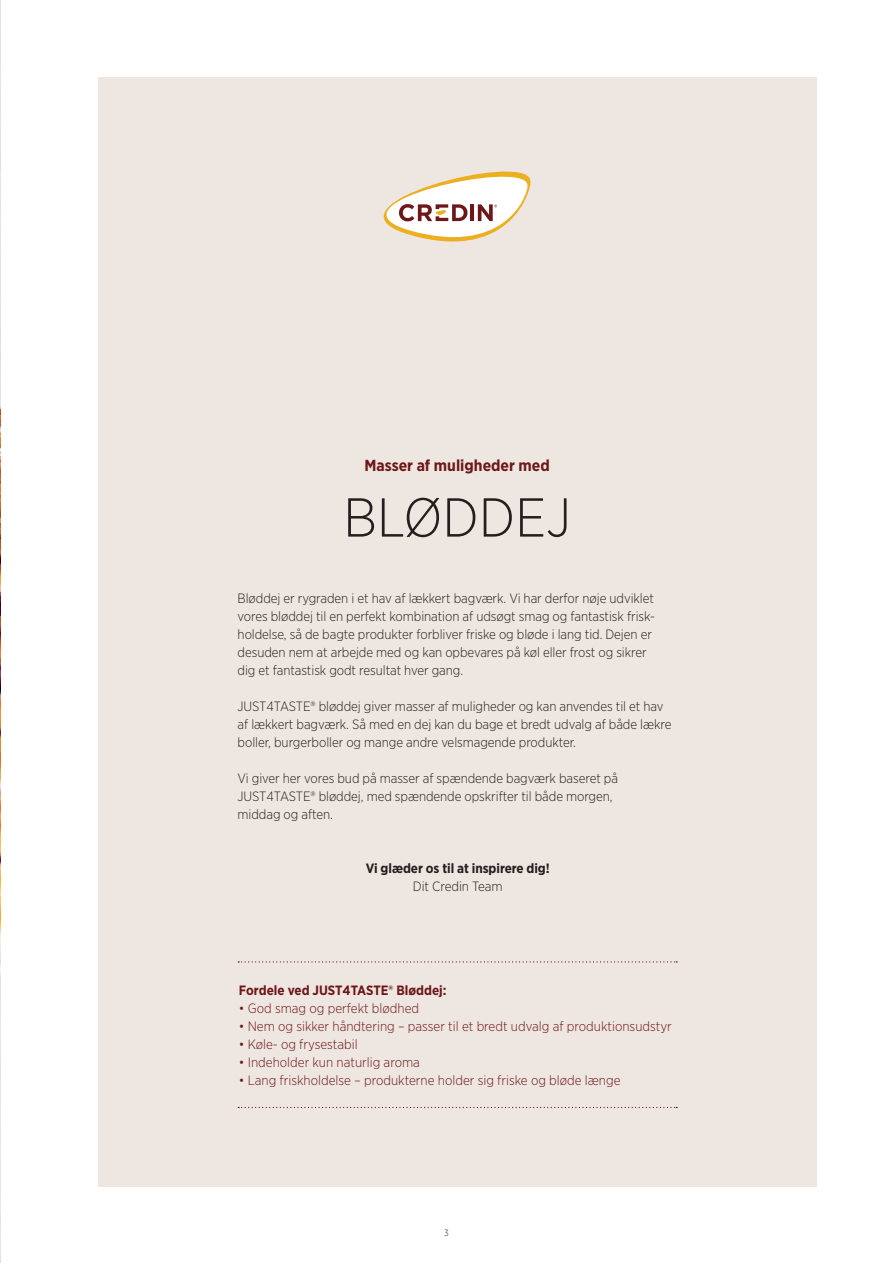
<style>
.page{position:relative;width:893px;height:1263px;background:#fff}
.page>*{position:absolute;margin:0;border:0;box-sizing:border-box;transform-origin:0 0}
.overskrift{font:300 54.75px "Gotham Narrow";color:#231f20}
.produkt_brødtekst{font:700 16.05px "Gotham Narrow";color:#6d1719}
.brødtekst_sort{font:300 13.5px/18px "Gotham Narrow";letter-spacing:-.005em;color:#231f20}
.produkt_brødtekst-2{font:300 13.5px "Gotham Narrow";color:#6d1719}
.produkt_brødtekst-3{font:700 13.5px "Gotham Narrow";color:#6d1719}
.produkt_brødtekst-4{font:700 13.5px "Gotham Narrow";letter-spacing:-.005em;color:#231f20}
.produkt_brødtekst-5{font:300 13.5px "Gotham Narrow";letter-spacing:-.005em;color:#231f20}
.t1{font:300 9px "Gotham Narrow";color:#231f20}
</style>
<div class="page">
<img style="left:0;top:1px;width:1px;height:1261px">
<div style="left:98px;top:77px;width:718px;height:1109px;background:#eee6e1"></div>
<svg style="left:384px;top:172px;width:146px;height:69px"></svg>
<svg style="left:238px;top:961px;width:439px;height:1px"></svg>
<svg style="left:238px;top:1107px;width:439px;height:1px"></svg>
<p class="produkt_brødtekst" style="left:364px;top:455px;width:187px">Masser af muligheder med</p>
<p class="overskrift" style="left:343px;top:484px;width:229px">BLØDDEJ</p>
<p class="brødtekst_sort" style="left:238px;top:589px;width:419px">Bløddej er rygraden i et hav af lækkert bagværk. Vi har derfor nøje udviklet vores bløddej til en perfekt kombination af udsøgt smag og fantastisk frisk&shy;holdelse, så de bagte produkter forbliver friske og bløde i lang tid. Dejen er desuden nem at arbejde med og kan opbevares på køl eller frost og sikrer dig et fantastisk godt resultat hver gang.</p>
<p class="brødtekst_sort" style="left:238px;top:697px;width:435px">JUST4TASTE® bløddej giver masser af muligheder og kan anvendes til et hav af lækkert bagværk. Så med en dej kan du bage et bredt udvalg af både lækre boller, burgerboller og mange andre velsmagende produkter.</p>
<p class="brødtekst_sort" style="left:238px;top:769px;width:382px">Vi giver her vores bud på masser af spændende bagværk baseret på<br>JUST4TASTE® bløddej, med spændende opskrifter til både morgen, middag og aften.</p>
<p class="produkt_brødtekst-4" style="left:366px;top:859px;width:186px">Vi glæder os til at inspirere dig!</p>
<p class="produkt_brødtekst-5" style="left:413px;top:878px;width:91px">Dit Credin Team</p>
<p class="produkt_brødtekst-3" style="left:239px;top:982px;width:209px">Fordele ved JUST4TASTE® Bløddej:</p>
<p class="produkt_brødtekst-2" style="left:239px;top:1000px;width:182px">• God smag og perfekt blødhed</p>
<p class="produkt_brødtekst-2" style="left:239px;top:1018px;width:434px">• Nem og sikker håndtering – passer til et bredt udvalg af produktionsudstyr</p>
<p class="produkt_brødtekst-2" style="left:239px;top:1036px;width:120px">• Køle- og frysestabil</p>
<p class="produkt_brødtekst-2" style="left:239px;top:1054px;width:183px">• Indeholder kun naturlig aroma</p>
<p class="produkt_brødtekst-2" style="left:239px;top:1072px;width:383px">• Lang friskholdelse – produkterne holder sig friske og bløde længe</p>
<p class="t1" style="left:444px;top:1227px;width:6px">3</p>
</div>
